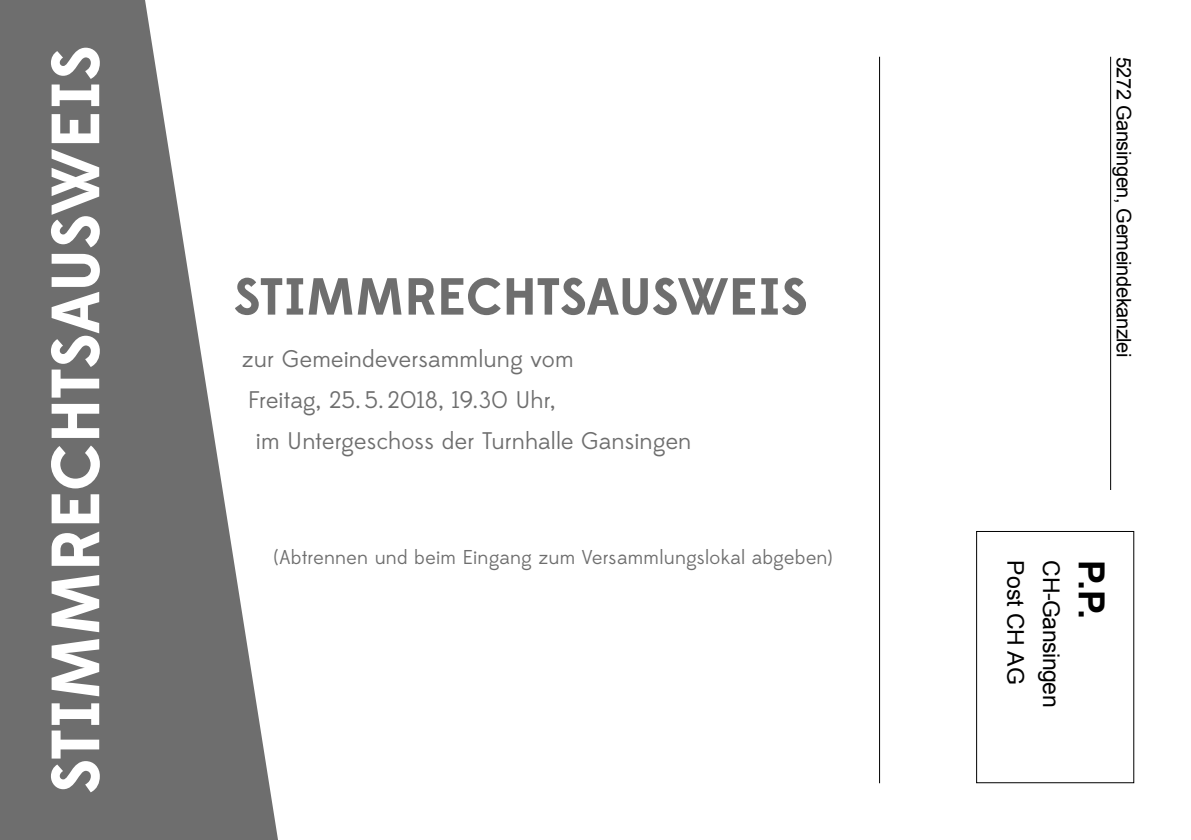
<style>
.page{position:relative;width:1191px;height:840px;background:#fff}
.page>*{position:absolute;margin:0;border:0;box-sizing:border-box;transform-origin:0 0}
.t1{font:700 68px "Edmondsans";color:#fff}
.t2{font:700 52px "Edmondsans";color:#6e6e6e}
.t3{font:700 36px "Arial";color:#000}
.t4{font:24px "Edmondsans";letter-spacing:.005em;color:#6e6e6e}
.t5{font:23px "Arial";letter-spacing:-.02em;color:#000}
.t6{font:20px "Edmondsans";letter-spacing:.015em;color:#6e6e6e}
.t7{font:20px "Arial";letter-spacing:-.02em;color:#000}
</style>
<div class="page">
<svg style="left:0;top:0;width:278px;height:839px;fill:#6e6e6e"></svg>
<hr style="left:879px;top:57px;width:1px;height:725px;background:#000">
<hr style="left:1110px;top:57px;width:1px;height:432px;background:#000">
<div style="left:976px;top:530px;width:158px;height:252px;border:1px solid #000"></div>
<h1 class="t1" style="left:34px;top:793px;width:748px;rotate:-90deg">STIMMRECHTSAUSWEIS</h1>
<h2 class="t2" style="left:234px;top:264px;width:575px">STIMMRECHTSAUSWEIS</h2>
<p class="t4" style="left:242px;top:344px;width:333px">zur Gemeindeversammlung vom</p>
<p class="t4" style="left:248px;top:385px;width:309px">Freitag, 25. 5. 2018, 19.30 Uhr,</p>
<p class="t4" style="left:256px;top:426px;width:437px">im Untergeschoss der Turnhalle Gansingen</p>
<p class="t6" style="left:274px;top:545px;width:560px">(Abtrennen und beim Eingang zum Versammlungslokal abgeben)</p>
<p class="t7" style="left:1137px;top:57px;width:302px;rotate:90deg">5272 Gansingen, Gemeindekanzlei</p>
<p class="t5" style="left:1030px;top:560px;width:125px;rotate:90deg">Post CH AG</p>
<p class="t5" style="left:1066px;top:560px;width:149px;rotate:90deg">CH-Gansingen</p>
<h3 class="t3" style="left:1115px;top:560px;width:60px;rotate:90deg">P.P.</h3>
</div>
